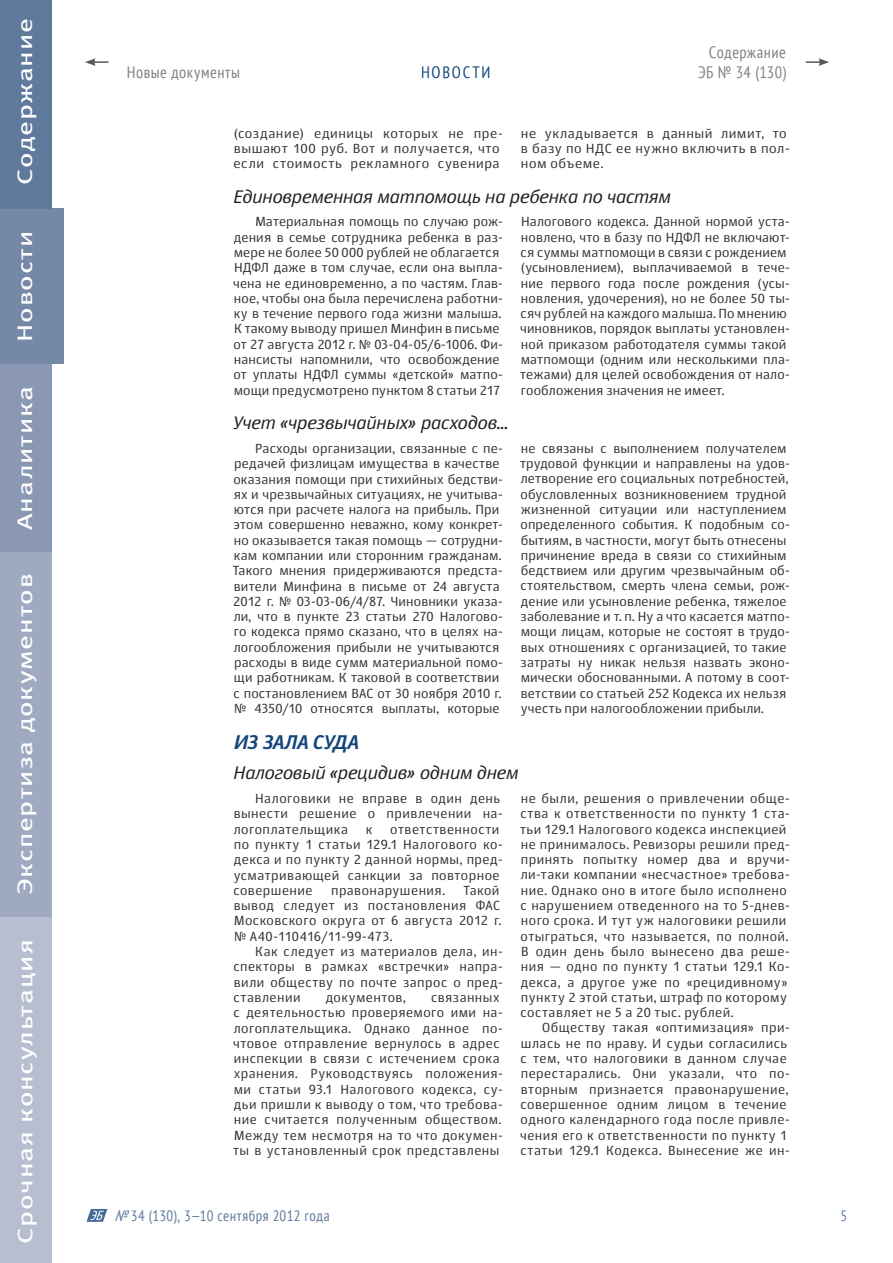
<style>
.page{position:relative;width:893px;height:1263px;background:#fff}
.page>*{position:absolute;margin:0;border:0;box-sizing:border-box;transform-origin:0 0}
.t1{font:21px "Meta Book Cyr";letter-spacing:.03em;color:#fff;scale:1.38 1}
.t2{font:italic 700 19.5px "Story";letter-spacing:.01em;color:#14467c}
.t3{font:italic 18px "Story";letter-spacing:-.015em;color:#231f20}
.t4{font:condensed 16.5px "PT Sans";letter-spacing:.03em;color:#808285}
.t5{font:condensed 16.5px "PT Sans";letter-spacing:.105em;color:#14467c}
.t6{font:condensed 15px "PT Sans";letter-spacing:.035em;color:#607a9d}
.t7{font:13.05px/15.3px "Story";letter-spacing:.02em;color:#323031}
.t8{font:13.05px/15.3px "Story";letter-spacing:.04em;color:#323031}
.s1{font-style:italic}
</style>
<div class="page">
<div style="left:0;top:209px;width:63px;height:155px;background:#7588a7"></div>
<div style="left:0;top:364px;width:51px;height:188px;background:#8a98b4"></div>
<div style="left:0;top:552px;width:51px;height:365px;background:#9faac1"></div>
<div style="left:0;top:917px;width:51px;height:346px;background:#b7becf"></div>
<svg style="left:85px;top:58px;width:23px;height:8px"></svg>
<svg style="left:806px;top:58px;width:23px;height:8px"></svg>
<svg style="left:86px;top:1209px;width:21px;height:13px"></svg>
<div style="left:0;top:0;width:51px;height:209px;background:#607a9d"></div>
<h1 class="t1" style="left:13px;top:185px;width:122px;rotate:-90deg">Содержание</h1>
<h1 class="t1" style="left:13px;top:342px;width:82px;rotate:-90deg">Новости</h1>
<h1 class="t1" style="left:13px;top:530px;width:106px;rotate:-90deg">Аналитика</h1>
<h1 class="t1" style="left:13px;top:895px;width:235px;rotate:-90deg">Экспертиза документов</h1>
<h1 class="t1" style="left:13px;top:1244px;width:222px;rotate:-90deg">Срочная консультация</h1>
<p class="t4" style="left:709px;top:42px;width:78px">Содержание</p>
<p class="t4" style="left:127px;top:61px;width:115px">Новые документы</p>
<p class="t5" style="left:421px;top:61px;width:71px">НОВОСТИ</p>
<p class="t4" style="left:698px;top:61px;width:89px">ЭБ № 34 (130)</p>
<p class="t8" style="left:233px;top:125px;width:271px">(создание) единицы которых не пре&shy;вышают 100 руб. Вот и получается, что если стоимость рекламного сувенира</p>
<p class="t8" style="left:521px;top:125px;width:271px">не укладывается в данный лимит, то в базу по НДС ее нужно включить в пол&shy;ном объеме.</p>
<h3 class="t3" style="left:233px;top:185px;width:439px">Единовременная матпомощь на ребенка по частям</h3>
<p class="t7" style="left:233px;top:214px;width:271px;text-indent:22px">Материальная помощь по случаю рож&shy;дения в семье сотрудника ребенка в раз&shy;мере не более 50 000 рублей не облагается НДФЛ даже в том случае, если она выпла&shy;чена не единовременно, а по частям. Глав&shy;ное, чтобы она была перечислена работни&shy;ку в течение первого года жизни малыша.<br>К такому выводу пришел Минфин в письме от 27 августа 2012 г. № 03‑04‑05/6‑1006. Фи&shy;нансисты напомнили, что освобождение от уплаты НДФЛ суммы «детской» матпо&shy;мощи предусмотрено пунктом 8 статьи 217</p>
<p class="t7" style="left:520px;top:214px;width:271px">Налогового кодекса. Данной нормой уста&shy;новлено, что в базу по НДФЛ не включают&shy;ся суммы матпомощи в связи с рождением (усыновлением), выплачиваемой в тече&shy;ние первого года после рождения (усы&shy;новления, удочерения), но не более 50 ты&shy;сяч рублей на каждого малыша. По мнению чиновников, порядок выплаты установлен&shy;ной приказом работодателя суммы такой матпомощи (одним или несколькими пла&shy;тежами) для целей освобождения от нало&shy;гообложения значения не имеет.</p>
<h3 class="t3" style="left:232px;top:411px;width:279px">Учет «чрезвычайных» расходов…</h3>
<p class="t7" style="left:233px;top:440px;width:272px;text-indent:23px">Расходы организации, связанные с пе&shy;редачей физлицам имущества в качестве оказания помощи при стихийных бедстви&shy;ях и чрезвычайных ситуациях, не учитыва&shy;ются при расчете налога на прибыль. При этом совершенно неважно, кому конкрет&shy;но оказывается такая помощь — сотрудни&shy;кам компании или сторонним гражданам.<br>Такого мнения придерживаются предста&shy;вители Минфина в письме от 24 августа 2012 г. № 03‑03‑06/4/87. Чиновники указа&shy;ли, что в пункте 23 статьи 270 Налогово&shy;го кодекса прямо сказано, что в целях на&shy;логообложения прибыли не учитываются расходы в виде сумм материальной помо&shy;щи работникам. К таковой в соответствии с постановлением ВАС от 30 ноября 2010 г. № 4350/10 относятся выплаты, которые</p>
<p class="t7" style="left:520px;top:440px;width:271px">не связаны с выполнением получателем трудовой функции и направлены на удов&shy;летворение его социальных потребностей, обусловленных возникновением трудной жизненной ситуации или наступлением определенного события. К подобным со&shy;бытиям, в частности, могут быть отнесены причинение вреда в связи со стихийным бедствием или другим чрезвычайным об&shy;стоятельством, смерть члена семьи, рож&shy;дение или усыновление ребенка, тяжелое заболевание и т. п. Ну а что касается матпо&shy;мощи лицам, которые не состоят в трудо&shy;вых отношениях с организацией, то такие затраты ну никак нельзя назвать эконо&shy;мически обоснованными. А потому в соот&shy;ветствии со статьей 252 Кодекса их нельзя учесть при налогообложении прибыли.</p>
<h2 class="t2" style="left:233px;top:730px;width:127px">Из зала суда</h2>
<h3 class="t3" style="left:233px;top:762px;width:286px">Налоговый «рецидив» одним днем</h3>
<p class="t7" style="left:234px;top:791px;width:271px;text-indent:22px">Налоговики не вправе в один день вынести решение о привлечении на&shy;логоплательщика</p>
<p class="t7" style="left:520px;top:790px;width:271px">не были, решения о привлечении обще&shy;ства к ответственности по пункту 1 ста&shy;тьи 129.1 Налогового кодекса инспекцией не принималось. Ревизоры решили пред&shy;принять попытку номер два и вручи&shy;ли‑таки компании «несчастное» требова&shy;ние. Однако оно в итоге было исполнено с нарушением отведенного на то 5‑днев&shy;ного срока. И тут уж налоговики решили отыграться, что называется, по полной.<br>В один день было вынесено два реше&shy;ния — одно по пункту 1 статьи 129.1 Ко&shy;декса, а другое уже по «рецидивному» пункту 2 этой статьи, штраф по которому составляет не 5 а 20 тыс. рублей.</p>
<p class="t7" style="left:520px;top:1020px;width:271px;text-indent:22px">Обществу такая «оптимизация» при&shy;шлась не по нраву. И судьи согласились с тем, что налоговики в данном случае перестарались. Они указали, что по&shy;вторным признается правонарушение, совершенное одним лицом в течение одного календарного года после привле&shy;чения его к ответственности по пункту 1 статьи 129.1 Кодекса. Вынесение же ин-</p>
<p class="t7" style="left:233px;top:821px;width:271px;text-indent:157px">ответственности по пункту 1 статьи 129.1 Налогового ко&shy;декса и по пункту 2 данной нормы, пред&shy;усматривающей санкции за повторное совершение</p>
<p class="t7" style="left:366px;top:821px;width:8px">к</p>
<p class="t7" style="left:234px;top:882px;width:269px;text-indent:230px">Такой вывод следует из постановления ФАС<br>Московского округа от 6 августа 2012 г. № А40‑110416/11‑99‑473.</p>
<p class="t7" style="left:233px;top:944px;width:271px;text-align:justify;text-indent:22px">Как следует из материалов дела, ин&shy;спекторы в рамках «встречки» напра&shy;вили обществу по почте запрос о пред&shy;ставлении</p>
<p class="t7" style="left:331px;top:882px;width:115px">правонарушения.</p>
<p class="t7" style="left:233px;top:989px;width:271px;text-indent:198px">связанных с деятельностью проверяемого ими на&shy;логоплательщика. Однако данное по&shy;чтовое отправление вернулось в адрес инспекции в связи с истечением срока хранения. Руководствуясь положения&shy;ми статьи 93.1 Налогового кодекса, су&shy;дьи пришли к выводу о том, что требова&shy;ние считается полученным обществом.<br>Между тем несмотря на то что докумен&shy;ты в установленный срок представлены</p>
<p class="t7" style="left:326px;top:989px;width:82px">документов,</p>
<p class="t6" style="left:114px;top:1206px;width:217px"><span class="s1">№</span> 34 (130), 3—10 сентября 2012 года</p>
<p class="t6" style="left:840px;top:1206px;width:8px">5</p>
</div>
